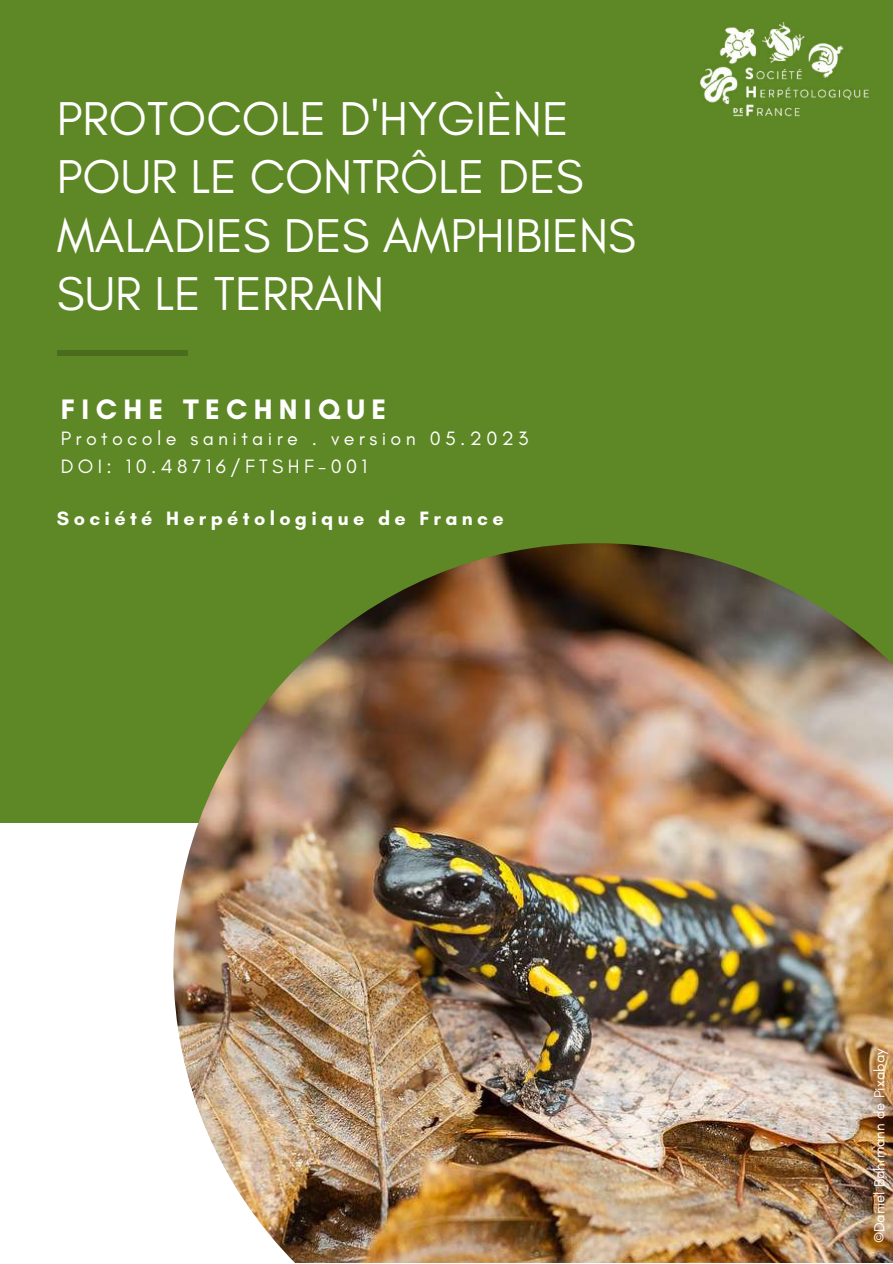
<style>
.page{position:relative;width:893px;height:1264px;background:#fff}
.page>*{position:absolute;margin:0;border:0;box-sizing:border-box;transform-origin:0 0}
.t1{font:48.3px/58.5px "Glacial Indifference";color:#fff}
.t2{font:700 28.65px "Glacial Indifference";letter-spacing:.22em;color:#fff}
.t3{font:19.65px/28px "Glacial Indifference";letter-spacing:.22em;color:#fff}
.t4{font:700 19.65px "Glacial Indifference";letter-spacing:.22em;color:#fff}
.t5{font:15px "Glacial Indifference";color:#fff}
</style>
<div class="page">
<div style="left:0;top:0;width:892px;height:1262px;background:#5e8725"></div>
<div style="left:0;top:823px;width:892px;height:439px;background:#fff"></div>
<img style="left:173px;top:543px;width:719px;height:719px">
<div style="left:57px;top:350px;width:130px;height:5px;background:#4b6c1d"></div>
<img style="left:700px;top:22px;width:169px;height:95px">
<p class="t1" style="left:57px;top:89px;width:580px">PROTOCOLE D'HYGIÈNE<br>POUR LE CONTRÔLE DES<br>MALADIES DES AMPHIBIENS<br>SUR LE TERRAIN</p>
<p class="t2" style="left:61px;top:391px;width:327px">FICHE TECHNIQUE</p>
<p class="t3" style="left:61px;top:424px;width:469px">Protocole sanitaire . version 05.2023<br>DOI: 10.48716/FTSHF-001</p>
<p class="t4" style="left:57px;top:506px;width:448px">Société Herpétologique de France</p>
<p class="t5" style="left:870px;top:1243px;width:196px;rotate:-90deg">©Daniel Bahrmann de Pixabay</p>
</div>
